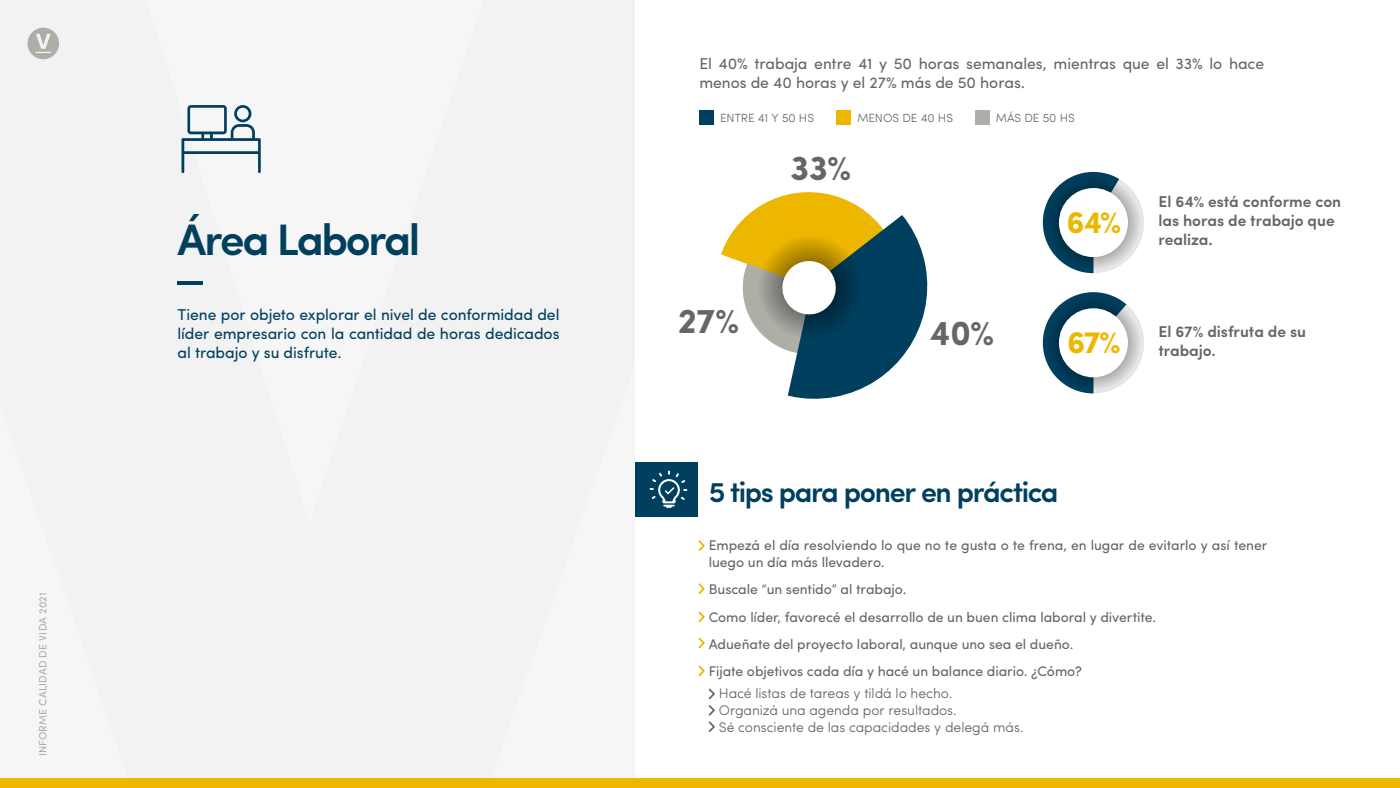
<style>
.page{position:relative;width:1400px;height:788px;background:#fff}
.page>*{position:absolute;margin:0;border:0;box-sizing:border-box;transform-origin:0 0}
.t1{font:600 44.1px "Sofia Pro";letter-spacing:-.055em;color:#003f5e}
.t2{font:700 34.91px "Sofia Pro";color:#666}
.t3{font:700 31.32px "Sofia Pro";color:#edb700}
.t4{font:600 28.79px "Sofia Pro";letter-spacing:-.05em;color:#003f5e}
.t5{font:15.75px/18.9px "Sofia Pro";letter-spacing:-.005em;color:#003f5e;text-align:justify}
.t6{font:15.75px/18.9px "Sofia Pro";letter-spacing:-.005em;color:#666}
.t7{font:600 15.75px/18.9px "Sofia Pro";letter-spacing:-.005em;color:#666}
.t8{font:14px/27.3px "Sofia Pro";letter-spacing:-.005em;color:#666}
.t9{font:300 14px/16.8px "Sofia Pro";letter-spacing:-.005em;color:#666}
.t10{font:300 11.81px "Sofia Pro";color:#666}
.t11{font:10.5px "Sofia Pro";letter-spacing:.015em;color:#abafa6}
</style>
<div class="page">
<div style="left:628px;top:462px;width:70px;height:54px;background:#003f5e"></div>
<svg style="left:650px;top:470px;width:37px;height:38px"></svg>
<div style="left:0;top:0;width:634px;height:778px;background:#f2f2f2"></div>
<svg style="left:182px;top:105px;width:79px;height:68px"></svg>
<svg style="left:28px;top:28px;width:31px;height:31px"></svg>
<hr style="left:178px;top:281px;width:25px;height:3px;background:#003f5e">
<div style="left:699px;top:110px;width:15px;height:15px;background:#003f5e"></div>
<div style="left:837px;top:110px;width:14px;height:15px;background:#edb700"></div>
<div style="left:975px;top:110px;width:15px;height:15px;background:#abafa6"></div>
<svg style="left:721px;top:192px;width:207px;height:207px"></svg>
<svg style="left:1043px;top:172px;width:101px;height:101px"></svg>
<svg style="left:1047px;top:176px;width:93px;height:93px;background:#547484"></svg>
<div style="left:1059px;top:188px;width:69px;height:69px;background:#fff;border-radius:50%"></div>
<svg style="left:1043px;top:292px;width:101px;height:101px"></svg>
<svg style="left:1047px;top:296px;width:93px;height:93px;background:#4f7081"></svg>
<div style="left:1059px;top:308px;width:69px;height:69px;background:#fff;border-radius:50%"></div>
<div style="left:0;top:778px;width:1400px;height:10px;background:#edb700"></div>
<svg style="left:698px;top:540px;width:7px;height:11px"></svg>
<svg style="left:698px;top:583px;width:7px;height:11px"></svg>
<svg style="left:698px;top:611px;width:7px;height:12px"></svg>
<svg style="left:698px;top:637px;width:7px;height:12px"></svg>
<svg style="left:698px;top:665px;width:7px;height:12px"></svg>
<svg style="left:708px;top:688px;width:7px;height:44px"></svg>
<p class="t11" style="left:35px;top:756px;width:165px;rotate:-90deg">INFORME CALIDAD DE VIDA 2021</p>
<h1 class="t1" style="left:178px;top:206px;width:244px">Área Laboral</h1>
<p class="t5" style="left:178px;top:304px;width:384px">Tiene por objeto explorar el nivel de conformidad del líder empresario con la cantidad de horas dedicados al trabajo y su disfrute.</p>
<p class="t6" style="left:699px;top:53px;width:566px">El 40% trabaja entre 41 y 50 horas semanales, mientras que el 33% lo hace menos de 40 horas y el 27% más de 50 horas.</p>
<p class="t10" style="left:720px;top:109px;width:96px">ENTRE 41 Y 50 HS</p>
<p class="t10" style="left:857px;top:109px;width:97px">MENOS DE 40 HS</p>
<p class="t10" style="left:996px;top:109px;width:81px">MÁS DE 50 HS</p>
<h2 class="t2" style="left:678px;top:294px;width:63px">27%</h2>
<h2 class="t2" style="left:790px;top:141px;width:63px">33%</h2>
<h2 class="t2" style="left:930px;top:305px;width:66px">40%</h2>
<h3 class="t3" style="left:1067px;top:198px;width:56px">64%</h3>
<p class="t7" style="left:1158px;top:191px;width:184px">El 64% está conforme con las horas de trabajo que realiza.</p>
<p class="t7" style="left:1067px;top:321px;width:240px;text-indent:91px">El 67% disfruta de su<br><sup>67%</sup> trabajo.</p>
<h3 class="t4" style="left:709px;top:470px;width:351px">5 tips para poner en práctica</h3>
<p class="t8" style="left:709px;top:536px;width:560px;line-height:16.8px">Empezá el día resolviendo lo que no te gusta o te frena, en lugar de evitarlo y así tener luego un día más llevadero.</p>
<p class="t8" style="left:709px;top:574px;width:449px">Buscale “un sentido” al trabajo.<br>Como líder, favorecé el desarrollo de un buen clima laboral y divertite.<br>Adueñate del proyecto laboral, aunque uno sea el dueño.<br>Fijate objetivos cada día y hacé un balance diario. ¿Cómo?</p>
<p class="t9" style="left:719px;top:684px;width:306px">Hacé listas de tareas y tildá lo hecho.<br>Organizá una agenda por resultados.<br>Sé consciente de las capacidades y delegá más.</p>
</div>
